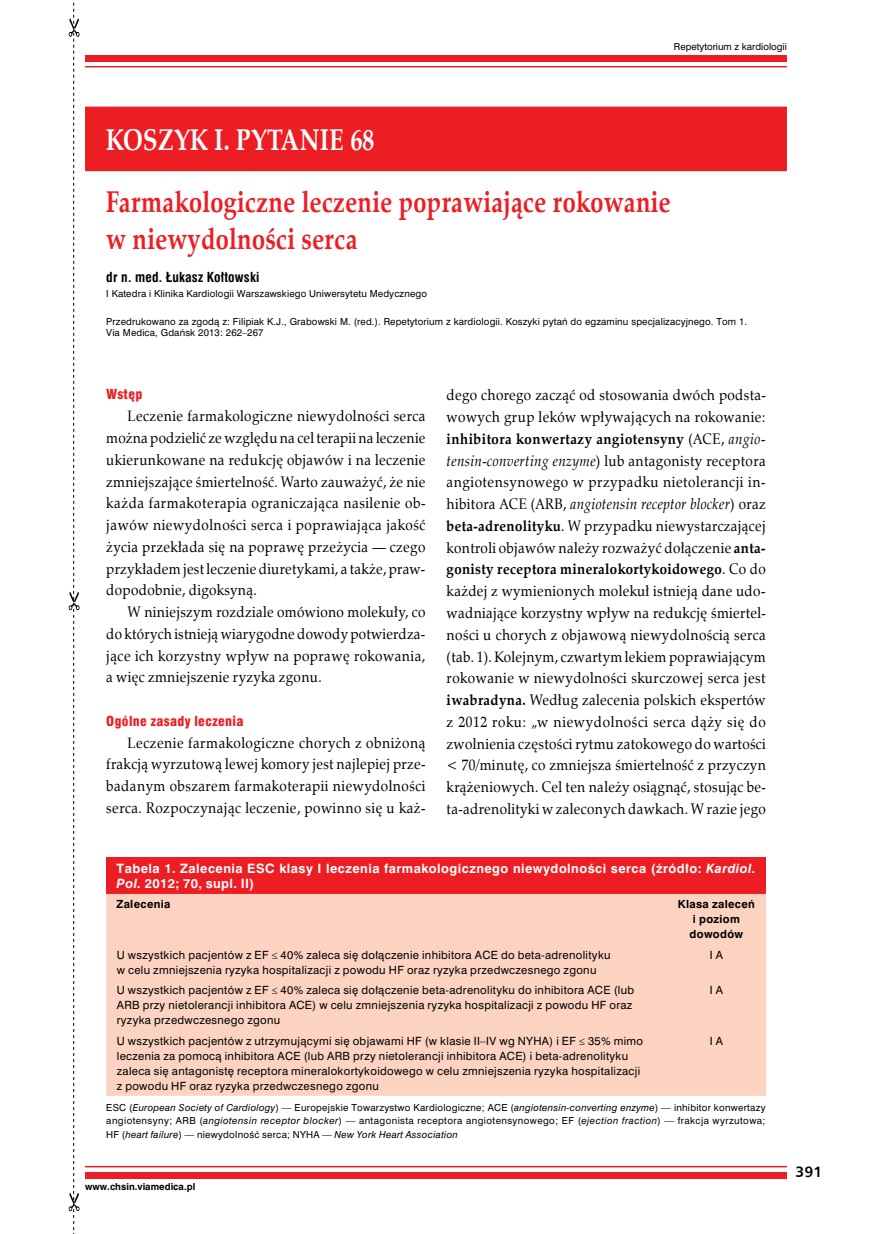
<style>
.page{position:relative;width:872px;height:1234px;background:#fff}
.page>*{position:absolute;margin:0;border:0;box-sizing:border-box;transform-origin:0 0}
.t1{font:700 30px/36.6px "Zapf Calligr EU";letter-spacing:.01em;color:#ed1d24;scale:.8 1}
.t2{font:700 30px "Zapf Calligr EU";letter-spacing:.01em;color:#fff;scale:.8 1}
.t3{font:15px/21.8px "Zapf Calligr EU";letter-spacing:.025em;color:#000;text-align:justify;scale:.9 1}
.t4{font:700 15px "Humnst 777 EU";color:#000}
.t5{font:13.5px "Swis 721 Blk Cn EU";letter-spacing:.025em;color:#ed1d24}
.t6{font:700 13.5px "Swis 721 Cn EU";letter-spacing:.01em;color:#000}
.t7{font:700 12px/15px "Swis 721 PL";letter-spacing:.04em;color:#fff}
.t8{font:10.5px/15px "Swis 721 PL";letter-spacing:.03em;color:#000}
.t9{font:700 10.5px/15px "Swis 721 PL";letter-spacing:.03em;color:#000;text-align:center}
.t10{font:9px/13.5px "Swis 721 PL";letter-spacing:.015em;color:#000}
.t11{font:700 9px "Swis 721 PL";color:#000}
.s1{font-weight:700}
.s2{font-style:italic}
</style>
<div class="page">
<div style="left:85px;top:55px;width:702px;height:7px;background:#ed1d24"></div>
<hr style="left:85px;top:66px;width:702px;height:1px;background:#ed1d24">
<div style="left:85px;top:1171px;width:702px;height:7px;background:#ed1d24"></div>
<hr style="left:85px;top:1165px;width:702px;height:2px;background:#ed1d24">
<svg style="left:69px;top:2px;width:10px;height:1228px"></svg>
<div style="left:85px;top:107px;width:702px;height:64px;background:#ed1d24"></div>
<div style="left:106px;top:857px;width:660px;height:36px;background:#ed1d24"></div>
<div style="left:106px;top:893px;width:660px;height:202px;background:#fcd3c1"></div>
<p class="t10" style="left:674px;top:39px;width:114px">Repetytorium z kardiologii</p>
<h1 class="t2" style="left:106px;top:121px;width:337px">KOSZYK I. PYTANIE 68</h1>
<h1 class="t1" style="left:106px;top:185px;width:707px">Farmakologiczne leczenie poprawiające rokowanie w niewydolności serca</h1>
<p class="t6" style="left:106px;top:269px;width:154px">dr n. med. Łukasz Kołtowski</p>
<p class="t10" style="left:106px;top:287px;width:322px">I Katedra i Klinika Kardiologii Warszawskiego Uniwersytetu Medycznego</p>
<p class="t10" style="left:106px;top:316px;width:642px;line-height:10.9px">Przedrukowano za zgodą z: Filipiak K.J., Grabowski M. (red.). Repetytorium z kardiologii. Koszyki pytań do egzaminu specjalizacyjnego. Tom 1.<br>Via Medica, Gdańsk 2013: 262–267</p>
<p class="t5" style="left:106px;top:386px;width:38px">Wstęp</p>
<p class="t3" style="left:106px;top:405px;width:356px;text-indent:21px">Leczenie farmakologiczne niewydolności serca można podzielić ze względu na cel terapii na leczenie ukierunkowane na redukcję objawów i na leczenie zmniejszające śmiertelność. Warto zauważyć, że nie każda farmakoterapia ograniczająca nasilenie ob&shy;jawów niewydolności serca i poprawiająca jakość życia przekłada się na poprawę przeżycia — czego przykładem jest leczenie diuretykami, a także, praw&shy;dopodobnie, digoksyną.</p>
<p class="t3" style="left:106px;top:601px;width:356px;text-indent:21px">W niniejszym rozdziale omówiono molekuły, co do których istnieją wiarygodne dowody potwierdza&shy;jące ich korzystny wpływ na poprawę rokowania, a więc zmniejszenie ryzyka zgonu.</p>
<p class="t5" style="left:106px;top:712px;width:139px">Ogólne zasady leczenia</p>
<p class="t3" style="left:106px;top:731px;width:356px;text-indent:21px">Leczenie farmakologiczne chorych z obniżoną frakcją wyrzutową lewej komory jest najlepiej prze&shy;badanym obszarem farmakoterapii niewydolności serca. Rozpoczynając leczenie, powinno się u każ-</p>
<p class="t3" style="left:446px;top:384px;width:356px">dego chorego zacząć od stosowania dwóch podsta&shy;wowych grup leków wpływających na rokowanie: <span class="s1">inhibitora konwertazy angiotensyny</span> (ACE, <span class="s2">angio&shy;tensin-converting enzyme</span>) lub antagonisty receptora angiotensynowego w przypadku nietolerancji in&shy;hibitora ACE (ARB, <span class="s2">angiotensin receptor blocker</span>) oraz <span class="s1">beta-adrenolityku</span>. W przypadku niewystarczającej kontroli objawów należy rozważyć dołączenie <span class="s1">anta&shy;gonisty receptora mineralokortykoidowego</span>. Co do każdej z wymienionych molekuł istnieją dane udo&shy;wadniające korzystny wpływ na redukcję śmiertel&shy;ności u chorych z objawową niewydolnością serca (tab. 1). Kolejnym, czwartym lekiem poprawiającym rokowanie w niewydolności skurczowej serca jest <span class="s1">iwabradyna.</span> Według zalecenia polskich ekspertów z 2012 roku: „w niewydolności serca dąży się do zwolnienia częstości rytmu zatokowego do wartości &lt; 70/minutę, co zmniejsza śmiertelność z przyczyn krążeniowych. Cel ten należy osiągnąć, stosując be&shy;ta-adrenolityki w zaleconych dawkach. W razie jego</p>
<p class="t7" style="left:117px;top:860px;width:641px">Tabela 1. Zalecenia ESC klasy I leczenia farmakologicznego niewydolności serca (źródło: <span class="s2">Kardiol.<br>Pol.</span> 2012; 70, supl. II)</p>
<p class="t9" style="left:117px;top:896px;width:55px">Zalecenia</p>
<p class="t9" style="left:678px;top:896px;width:79px">Klasa zaleceń i poziom dowodów</p>
<p class="t8" style="left:117px;top:947px;width:495px">U wszystkich pacjentów z EF ≤ 40% zaleca się dołączenie inhibitora ACE do beta-adrenolityku w celu zmniejszenia ryzyka hospitalizacji z powodu HF oraz ryzyka przedwczesnego zgonu</p>
<p class="t8" style="left:710px;top:947px;width:15px">I A</p>
<p class="t8" style="left:117px;top:982px;width:519px">U wszystkich pacjentów z EF ≤ 40% zaleca się dołączenie beta-adrenolityku do inhibitora ACE (lub<br>ARB przy nietolerancji inhibitora ACE) w celu zmniejszenia ryzyka hospitalizacji z powodu HF oraz ryzyka przedwczesnego zgonu</p>
<p class="t8" style="left:710px;top:982px;width:15px">I A</p>
<p class="t8" style="left:117px;top:1032px;width:528px">U wszystkich pacjentów z utrzymującymi się objawami HF (w klasie II–IV wg NYHA) i EF ≤ 35% mimo leczenia za pomocą inhibitora ACE (lub ARB przy nietolerancji inhibitora ACE) i beta-adrenolityku zaleca się antagonistę receptora mineralokortykoidowego w celu zmniejszenia ryzyka hospitalizacji z powodu HF oraz ryzyka przedwczesnego zgonu</p>
<p class="t8" style="left:710px;top:1032px;width:15px">I A</p>
<p class="t10" style="left:106px;top:1100px;width:661px;text-align:justify">ESC (<span class="s2">European Society of Cardiology</span>) — Europejskie Towarzystwo Kardiologiczne; ACE (<span class="s2">angiotensin-converting enzyme</span>) — inhibitor konwertazy angiotensyny; ARB (<span class="s2">angiotensin receptor blocker</span>) — antagonista receptora angiotensynowego; EF (<span class="s2">ejection fraction</span>) — frakcja wyrzutowa; HF (<span class="s2">heart failure</span>) — niewydolność serca; NYHA — <span class="s2">New York Heart Association</span></p>
<p class="t11" style="left:85px;top:1180px;width:112px">www.chsin.viamedica.pl</p>
<p class="t4" style="left:795px;top:1162px;width:29px">391</p>
</div>
